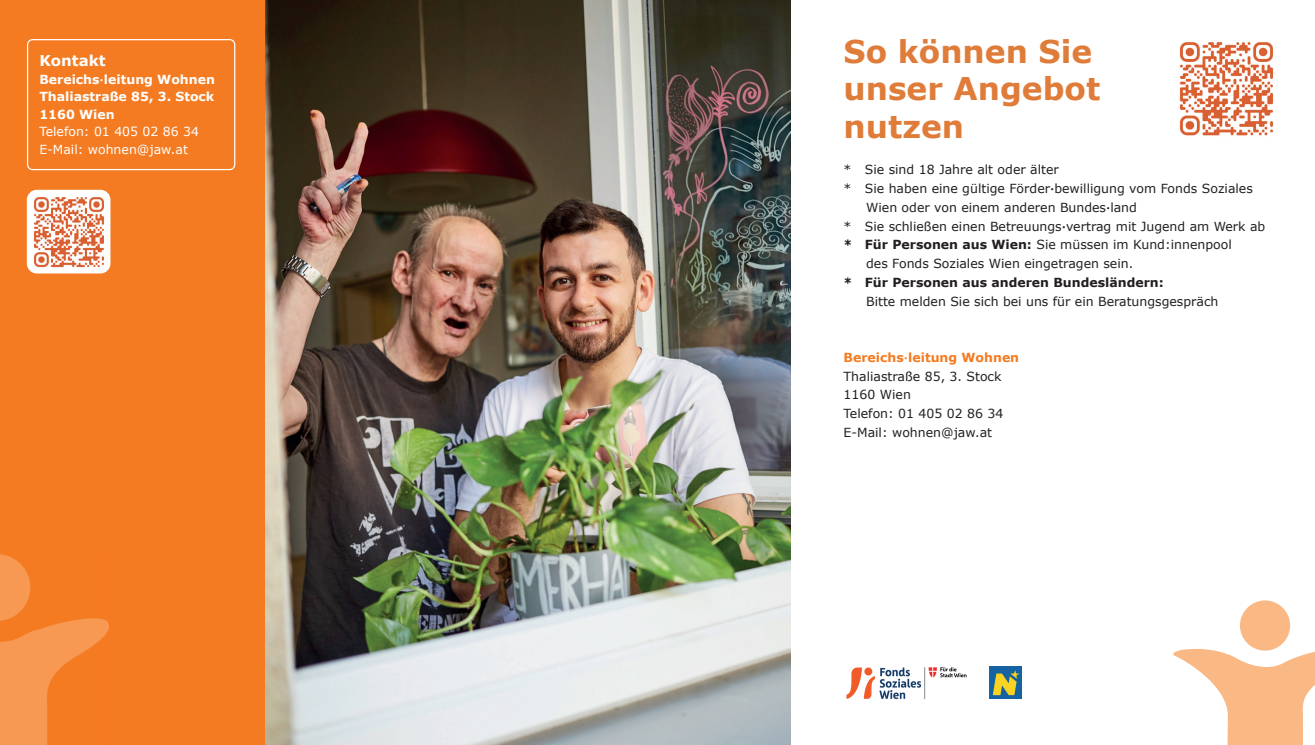
<style>
.page{position:relative;width:1315px;height:745px;background:#fff}
.page>*{position:absolute;margin:0;border:0;box-sizing:border-box;transform-origin:0 0}
.t1{font:700 31.25px/37.5px "Verdana";color:#df7c39}
.t2{font:700 15px "Verdana";color:#fff}
.t3{font:12.5px/18.8px "Verdana";color:#231f20}
.t4{font:700 12.5px/17.5px "Verdana";color:#fff;text-align:justify}
.t5{font:12.5px/17.5px "Verdana";color:#fff}
.t6{font:700 12.5px "Verdana";color:#231f20}
.s1{font-family:"Inclusive Sans";font-weight:400}
.s2{font-family:"Inclusive Sans"}
.s3{font-weight:700}
.s4{font-weight:700;color:#f47b21}
.s5{font-family:"Inclusive Sans";color:#f47b21}
</style>
<div class="page">
<div style="left:0;top:0;width:266px;height:744px;background:#f47b21"></div>
<div style="left:27px;top:39px;width:208px;height:131px;border:1px solid #fff;border-radius:5px"></div>
<img style="left:0;top:554px;width:109px;height:190px">
<div style="left:27px;top:190px;width:83px;height:83px;background:#fff;border-radius:10px"></div>
<img style="left:34px;top:197px;width:70px;height:71px">
<div style="left:1240px;top:600px;width:50px;height:50px;background:#fab885;border-radius:50%"></div>
<svg style="left:1173px;top:648px;width:142px;height:96px"></svg>
<img style="left:1179px;top:42px;width:94px;height:94px">
<img style="left:846px;top:667px;width:121px;height:33px">
<img style="left:990px;top:666px;width:31px;height:32px">
<img style="left:266px;top:0;width:524px;height:744px">
<p class="t2" style="left:39px;top:51px;width:68px">Kontakt</p>
<p class="t4" style="left:39px;top:70px;width:177px">Bereichs<span class="s1">•</span>leitung Wohnen Thaliastraße 85, 3. Stock 1160 Wien</p>
<p class="t5" style="left:39px;top:123px;width:161px">Telefon: 01 405 02 86 34<br>E-Mail: wohnen@jaw.at</p>
<h1 class="t1" style="left:843px;top:33px;width:258px">So können Sie unser Angebot nutzen</h1>
<p class="t3" style="left:843px;top:160px;width:217px">* Sie sind 18 Jahre alt oder älter</p>
<p class="t3" style="left:843px;top:179px;width:411px">* Sie haben eine gültige Förder<span class="s2">•</span>bewilligung vom Fonds Soziales</p>
<p class="t3" style="left:866px;top:198px;width:272px">Wien oder von einem anderen Bundes<span class="s2">•</span>land</p>
<p class="t3" style="left:843px;top:217px;width:423px">* Sie schließen einen Betreuungs<span class="s2">•</span>vertrag mit Jugend am Werk ab</p>
<p class="t3" style="left:843px;top:235px;width:390px"><span class="s3">* Für Personen aus Wien:</span> Sie müssen im Kund:innenpool</p>
<p class="t3" style="left:866px;top:254px;width:269px">des Fonds Soziales Wien eingetragen sein.</p>
<p class="t6" style="left:843px;top:274px;width:322px">* Für Personen aus anderen Bundesländern:</p>
<p class="t3" style="left:866px;top:292px;width:354px">Bitte melden Sie sich bei uns für ein Beratungsgespräch</p>
<p class="t3" style="left:843px;top:348px;width:177px"><span class="s4">Bereichs</span><span class="s5">•</span><span class="s4">leitung Wohnen<br></span>Thaliastraße 85, 3. Stock<br>1160 Wien<br>Telefon: 01 405 02 86 34<br>E-Mail: wohnen@jaw.at</p>
</div>
